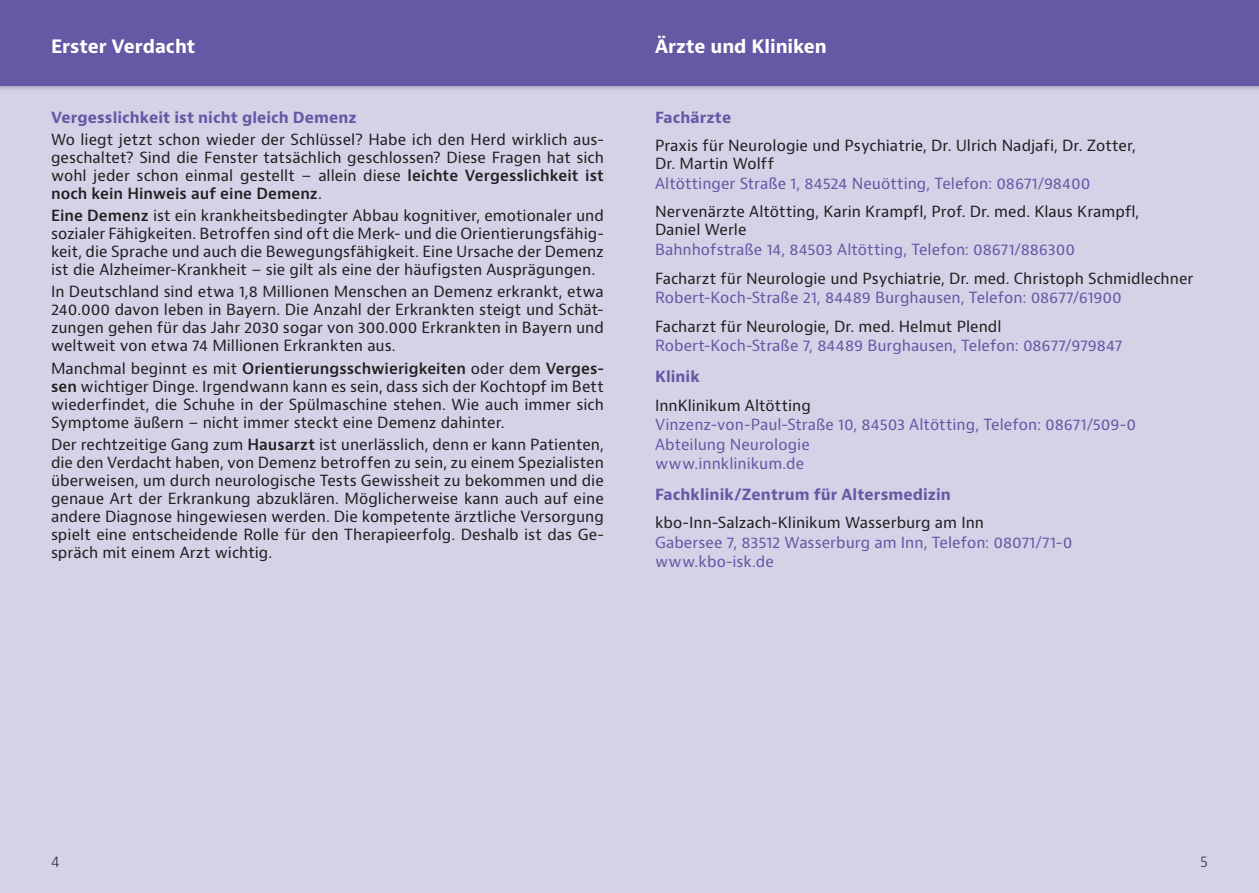
<style>
.page{position:relative;width:1259px;height:893px;background:#d5d2e8}
.page>*{position:absolute;margin:0;border:0;box-sizing:border-box;transform-origin:0 0}
.t1{font:700 18px "Bernino Sans";letter-spacing:-.005em;color:#fff}
.t2{font:15px/18px "Bernino Sans";color:#231f20;text-align:justify}
.t3{font:15px/19.5px "Bernino Sans";color:#6558a5}
.t4{font:700 15px "Bernino Sans";letter-spacing:.005em;color:#6558a5}
.t5{font:300 15px "Bernino Sans";color:#231f20}
.s1{font-weight:600}
</style>
<div class="page">
<div style="left:0;top:0;width:1259px;height:85px;background:#6558a5"></div>
<p class="t1" style="left:51px;top:35px;width:146px">Erster Verdacht</p>
<p class="t1" style="left:655px;top:35px;width:173px">Ärzte und Kliniken</p>
<p class="t4" style="left:51px;top:107px;width:307px">Vergesslichkeit ist nicht gleich Demenz</p>
<p class="t2" style="left:51px;top:131px;width:554px">Wo liegt jetzt schon wieder der Schlüssel? Habe ich den Herd wirklich aus&shy;geschaltet? Sind die Fenster tatsächlich geschlossen? Diese Fragen hat sich wohl jeder schon einmal gestellt – allein diese <span class="s1">leichte Vergesslichkeit ist noch kein Hinweis auf eine Demenz</span>.</p>
<p class="t2" style="left:51px;top:207px;width:554px"><span class="s1">Eine Demenz</span> ist ein krankheitsbedingter Abbau kognitiver, emotionaler und sozialer Fähigkeiten. Betroffen sind oft die Merk- und die Orientierungsfähig&shy;keit, die Sprache und auch die Bewegungsfähigkeit. Eine Ursache der Demenz ist die Alzheimer-Krankheit – sie gilt als eine der häufigsten Ausprägungen.</p>
<p class="t2" style="left:51px;top:283px;width:554px">In Deutschland sind etwa 1,8 Millionen Menschen an Demenz erkrankt, etwa 240.000 davon leben in Bayern. Die Anzahl der Erkrankten steigt und Schät&shy;zungen gehen für das Jahr 2030 sogar von 300.000 Erkrankten in Bayern und weltweit von etwa 74 Millionen Erkrankten aus.</p>
<p class="t2" style="left:51px;top:359px;width:554px">Manchmal beginnt es mit <span class="s1">Orientierungsschwierigkeiten</span> oder dem <span class="s1">Verges&shy;sen</span> wichtiger Dinge. Irgendwann kann es sein, dass sich der Kochtopf im Bett wiederfindet, die Schuhe in der Spülmaschine stehen. Wie auch immer sich Symptome äußern – nicht immer steckt eine Demenz dahinter.</p>
<p class="t2" style="left:51px;top:436px;width:554px">Der rechtzeitige Gang zum <span class="s1">Hausarzt</span> ist unerlässlich, denn er kann Patienten, die den Verdacht haben, von Demenz betroffen zu sein, zu einem Spezialisten überweisen, um durch neurologische Tests Gewissheit zu bekommen und die genaue Art der Erkrankung abzuklären. Möglicherweise kann auch auf eine andere Diagnose hingewiesen werden. Die kompetente ärztliche Versorgung spielt eine entscheidende Rolle für den Therapieerfolg. Deshalb ist das Ge&shy;spräch mit einem Arzt wichtig.</p>
<p class="t4" style="left:655px;top:107px;width:78px">Fachärzte</p>
<p class="t2" style="left:655px;top:137px;width:482px">Praxis für Neurologie und Psychiatrie, Dr. Ulrich Nadjafi, Dr. Zotter,<br>Dr. Martin Wolff</p>
<p class="t3" style="left:655px;top:174px;width:437px">Altöttinger Straße 1, 84524 Neuötting, Telefon: 08671/98400</p>
<p class="t2" style="left:655px;top:203px;width:486px">Nervenärzte Altötting, Karin Krampfl, Prof. Dr. med. Klaus Krampfl,<br>Daniel Werle</p>
<p class="t3" style="left:655px;top:240px;width:421px">Bahnhofstraße 14, 84503 Altötting, Telefon: 08671/886300</p>
<p class="t2" style="left:655px;top:269px;width:540px">Facharzt für Neurologie und Psychiatrie, Dr. med. Christoph Schmidlechner</p>
<p class="t3" style="left:655px;top:288px;width:468px">Robert-Koch-Straße 21, 84489 Burghausen, Telefon: 08677/61900</p>
<p class="t2" style="left:655px;top:317px;width:348px">Facharzt für Neurologie, Dr. med. Helmut Plendl</p>
<p class="t3" style="left:655px;top:336px;width:469px">Robert-Koch-Straße 7, 84489 Burghausen, Telefon: 08677/979847</p>
<p class="t4" style="left:655px;top:367px;width:46px">Klinik</p>
<p class="t2" style="left:655px;top:396px;width:157px">InnKlinikum Altötting</p>
<p class="t3" style="left:655px;top:415px;width:483px">Vinzenz-von-Paul-Straße 10, 84503 Altötting, Telefon: 08671/509-0<br>Abteilung Neurologie<br>www.innklinikum.de</p>
<p class="t4" style="left:655px;top:485px;width:297px">Fachklinik/Zentrum für Altersmedizin</p>
<p class="t2" style="left:655px;top:514px;width:331px">kbo-Inn-Salzach-Klinikum Wasserburg am Inn</p>
<p class="t3" style="left:655px;top:533px;width:419px">Gabersee 7, 83512 Wasserburg am Inn, Telefon: 08071/71-0 www.kbo-isk.de</p>
<p class="t5" style="left:51px;top:852px;width:10px">4</p>
<p class="t5" style="left:1200px;top:852px;width:9px">5</p>
</div>
